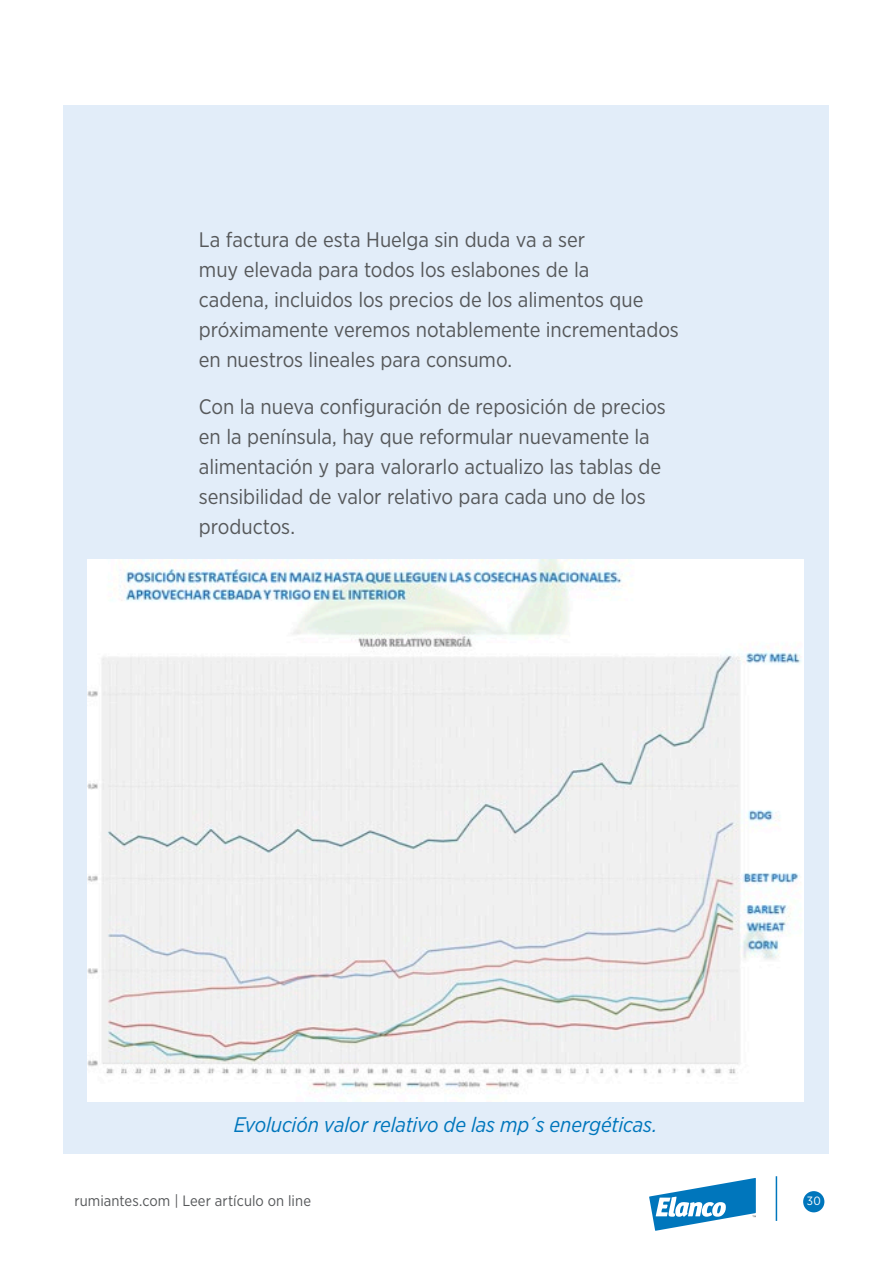
<style>
.page{position:relative;width:893px;height:1263px;background:#fff}
.page>*{position:absolute;margin:0;border:0;box-sizing:border-box;transform-origin:0 0}
.Online_txt{font:21px/30px "Gotham Narrow";letter-spacing:-.005em;color:#56585a}
.Online_txt-2{font:italic 21px "Gotham Narrow";letter-spacing:-.01em;color:#0076bc}
.t1{font:15px "Gotham Narrow";letter-spacing:.005em;color:#56585a}
.t2{font:12px "Gotham Narrow";color:#fff}
</style>
<div class="page">
<div style="left:64px;top:105px;width:765px;height:1048px;background:#e2edf9"></div>
<div style="left:803px;top:1191px;width:21px;height:21px;background:#0076bc;border-radius:50%"></div>
<hr style="left:776px;top:1176px;width:1px;height:45px;background:#0076bc">
<svg style="left:649px;top:1178px;width:107px;height:53px"></svg>
<img style="left:88px;top:559px;width:715px;height:543px">
<p class="Online_txt" style="left:199px;top:224px;width:481px">La factura de esta Huelga sin duda va a ser<br>muy elevada para todos los eslabones de la<br>cadena, incluidos los precios de los alimentos que próximamente veremos notablemente incrementados en nuestros lineales para consumo.</p>
<p class="Online_txt" style="left:199px;top:391px;width:468px">Con la nueva configuración de reposición de precios en la península, hay que reformular nuevamente la alimentación y para valorarlo actualizo las tablas de sensibilidad de valor relativo para cada uno de los productos.</p>
<p class="Online_txt-2" style="left:234px;top:1112px;width:425px">Evolución valor relativo de las mp´s energéticas.</p>
<p class="t1" style="left:74px;top:1191px;width:238px">rumiantes.com | Leer artículo on line</p>
<p class="t2" style="left:807px;top:1194px;width:15px">30</p>
</div>
